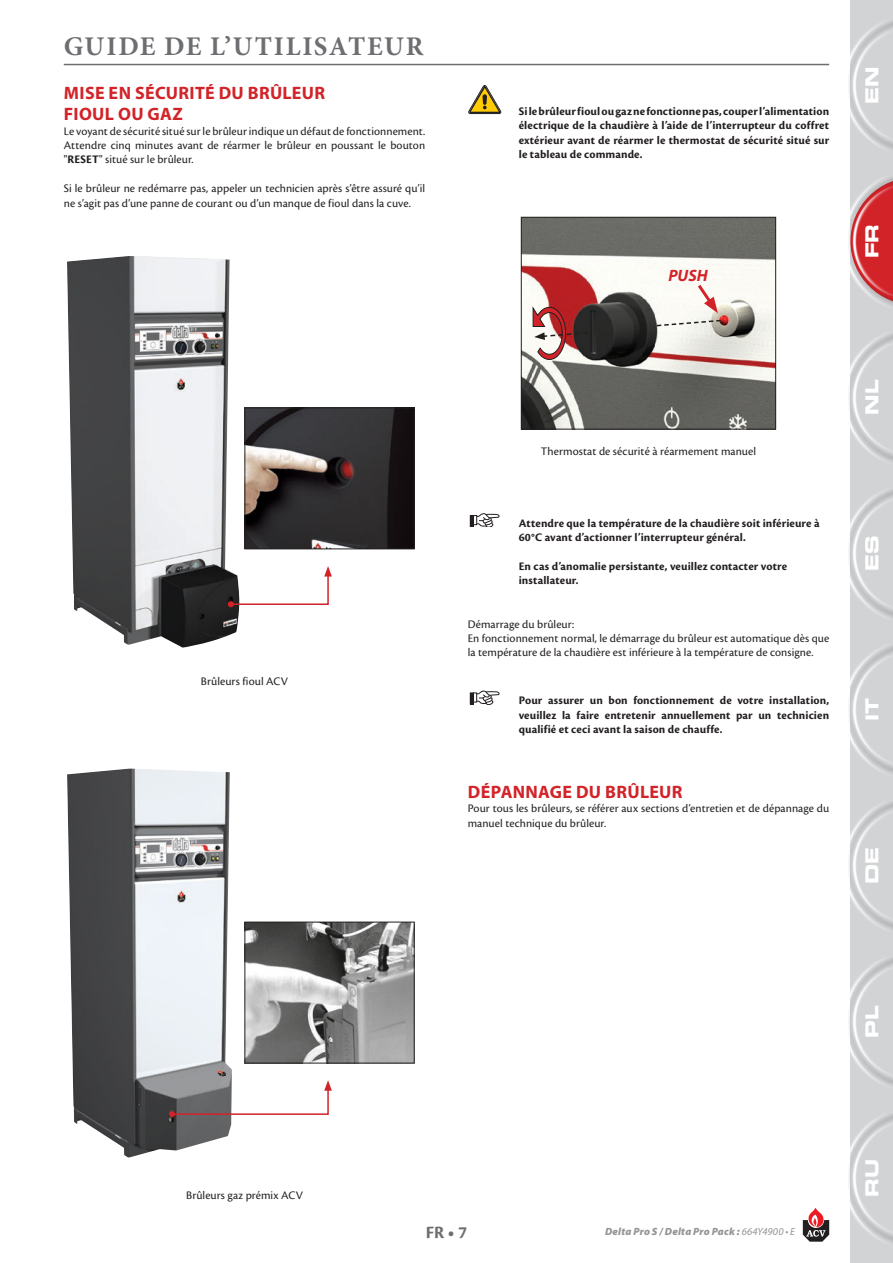
<style>
.page{position:relative;width:893px;height:1263px;background:#fff}
.page>*{position:absolute;margin:0;border:0;box-sizing:border-box;transform-origin:0 0}
.t1{font:700 27px "Minion Pro";letter-spacing:.065em;color:#6d6e71}
.t2{font:700 18px/21.6px "Myriad Pro";letter-spacing:.015em;color:#d22329}
.t3{font:18px "Eurostile LT Std Bold Ex 2";letter-spacing:-.005em;color:#fff}
.t4{font:700 18px "Cronos Pro";color:#6d6e71}
.t5{font:italic 700 16.5px "Myriad Pro";color:#d22329}
.t6{font:12px/14.4px "Cronos Pro";letter-spacing:.005em;color:#231f20}
.t7{font:700 12px/14.4px "Cronos Pro";letter-spacing:.01em;color:#231f20}
.t8{font:italic 900 10.5px "Myriad Pro";letter-spacing:.02em;color:#939598}
.s1{font-weight:700}
.s2{font-weight:400}
</style>
<div class="page">
<svg style="left:803px;top:1208px;width:26px;height:34px"></svg>
<div style="left:850px;top:0;width:43px;height:1263px;background:#d1d3d4"></div>
<div style="left:848px;top:20px;width:45px;height:131px;background:#231f20;opacity:.75"></div>
<div style="left:848px;top:177px;width:45px;height:130px;background:#231f20;opacity:.75"></div>
<div style="left:848px;top:1113px;width:45px;height:131px;background:#231f20;opacity:.75"></div>
<div style="left:848px;top:957px;width:45px;height:131px;background:#231f20;opacity:.75"></div>
<div style="left:848px;top:801px;width:45px;height:130px;background:#231f20;opacity:.75"></div>
<div style="left:848px;top:645px;width:45px;height:130px;background:#231f20;opacity:.75"></div>
<div style="left:848px;top:489px;width:45px;height:130px;background:#231f20;opacity:.75"></div>
<div style="left:848px;top:333px;width:45px;height:130px;background:#231f20;opacity:.75"></div>
<img style="left:246px;top:409px;width:167px;height:138px">
<div style="left:244px;top:407px;width:171px;height:142px;border:1px solid #231f20"></div>
<img style="left:67px;top:256px;width:173px;height:391px">
<svg style="left:228px;top:566px;width:104px;height:41px"></svg>
<img style="left:246px;top:924px;width:167px;height:137px">
<div style="left:244px;top:922px;width:171px;height:141px;border:1px solid #231f20"></div>
<img style="left:67px;top:769px;width:165px;height:388px">
<svg style="left:169px;top:1080px;width:163px;height:37px"></svg>
<img style="left:523px;top:219px;width:251px;height:208px">
<div style="left:521px;top:217px;width:255px;height:212px;border:1px solid #231f20"></div>
<svg style="left:695px;top:281px;width:23px;height:32px"></svg>
<svg style="left:655px;top:319px;width:67px;height:8px"></svg>
<svg style="left:532px;top:305px;width:57px;height:55px"></svg>
<hr style="left:64px;top:64px;width:765px;height:1px;background:#6d6e71">
<svg style="left:470px;top:513px;width:30px;height:14px"></svg>
<svg style="left:470px;top:690px;width:30px;height:14px"></svg>
<svg style="left:468px;top:85px;width:34px;height:29px"></svg>
<svg style="left:483px;top:94px;width:4px;height:11px"></svg>
<h1 class="t1" style="left:64px;top:28px;width:361px">GUIDE DE L’UTILISATEUR</h1>
<h2 class="t2" style="left:64px;top:81px;width:263px">MISE EN SÉCURITÉ DU BRÛLEUR<br>FIOUL OU GAZ</h2>
<p class="t6" style="left:64px;top:124px;width:363px;text-align:justify">Le voyant de sécurité situé sur le brûleur indique un défaut de fonctionnement.<br>Attendre cinq minutes avant de réarmer le brûleur en poussant le bouton "<span class="s1">RESET</span>" situé sur le brûleur.</p>
<p class="t6" style="left:64px;top:181px;width:363px">Si le brûleur ne redémarre pas, appeler un technicien après s’être assuré qu’il ne s’agit pas d’une panne de courant ou d’un manque de fioul dans la cuve.</p>
<p class="t6" style="left:201px;top:674px;width:89px">Brûleurs fioul ACV</p>
<p class="t7" style="left:519px;top:104px;width:312px;text-align:justify">Si le brûleur fioul ou gaz ne fonctionne pas, couper l’alimentation électrique de la chaudière à l’aide de l’interrupteur du coffret extérieur avant de réarmer le thermostat de sécurité situé sur le tableau de commande.</p>
<h3 class="t5" style="left:668px;top:265px;width:41px">PUSH</h3>
<h2 class="t3" style="left:859px;top:104px;width:39px;rotate:-90deg">EN</h2>
<h2 class="t3" style="left:859px;top:258px;width:36px;rotate:-90deg">FR</h2>
<p class="t6" style="left:541px;top:444px;width:217px">Thermostat de sécurité à réarmement manuel</p>
<p class="t7" style="left:519px;top:516px;width:302px">Attendre que la température de la chaudière soit inférieure à<br>60°C avant d’actionner l’interrupteur général.</p>
<p class="t7" style="left:519px;top:559px;width:270px">En cas d’anomalie persistante, veuillez contacter votre installateur.</p>
<p class="t6" style="left:468px;top:617px;width:363px">Démarrage du brûleur:<br>En fonctionnement normal, le démarrage du brûleur est automatique dès que la température de la chaudière est inférieure à la température de consigne.</p>
<p class="t7" style="left:519px;top:693px;width:312px;text-align:justify">Pour assurer un bon fonctionnement de votre installation, veuillez la faire entretenir annuellement par un technicien qualifié et ceci avant la saison de chauffe.</p>
<h2 class="t2" style="left:468px;top:780px;width:216px">DÉPANNAGE DU BRÛLEUR</h2>
<p class="t6" style="left:468px;top:801px;width:363px">Pour tous les brûleurs, se référer aux sections d’entretien et de dépannage du manuel technique du brûleur.</p>
<h2 class="t3" style="left:859px;top:415px;width:36px;rotate:-90deg">NL</h2>
<h2 class="t3" style="left:859px;top:571px;width:37px;rotate:-90deg">ES</h2>
<h2 class="t3" style="left:859px;top:721px;width:25px;rotate:-90deg">IT</h2>
<h2 class="t3" style="left:859px;top:884px;width:38px;rotate:-90deg">DE</h2>
<h2 class="t3" style="left:859px;top:1038px;width:34px;rotate:-90deg">PL</h2>
<p class="t6" style="left:186px;top:1188px;width:118px">Brûleurs gaz prémix ACV</p>
<h2 class="t4" style="left:426px;top:1222px;width:43px">FR • 7</h2>
<p class="t8" style="left:605px;top:1224px;width:192px">Delta Pro S / Delta Pro Pack : <span class="s2">664Y4900 • E</span></p>
<h2 class="t3" style="left:859px;top:1197px;width:39px;rotate:-90deg">RU</h2>
</div>
